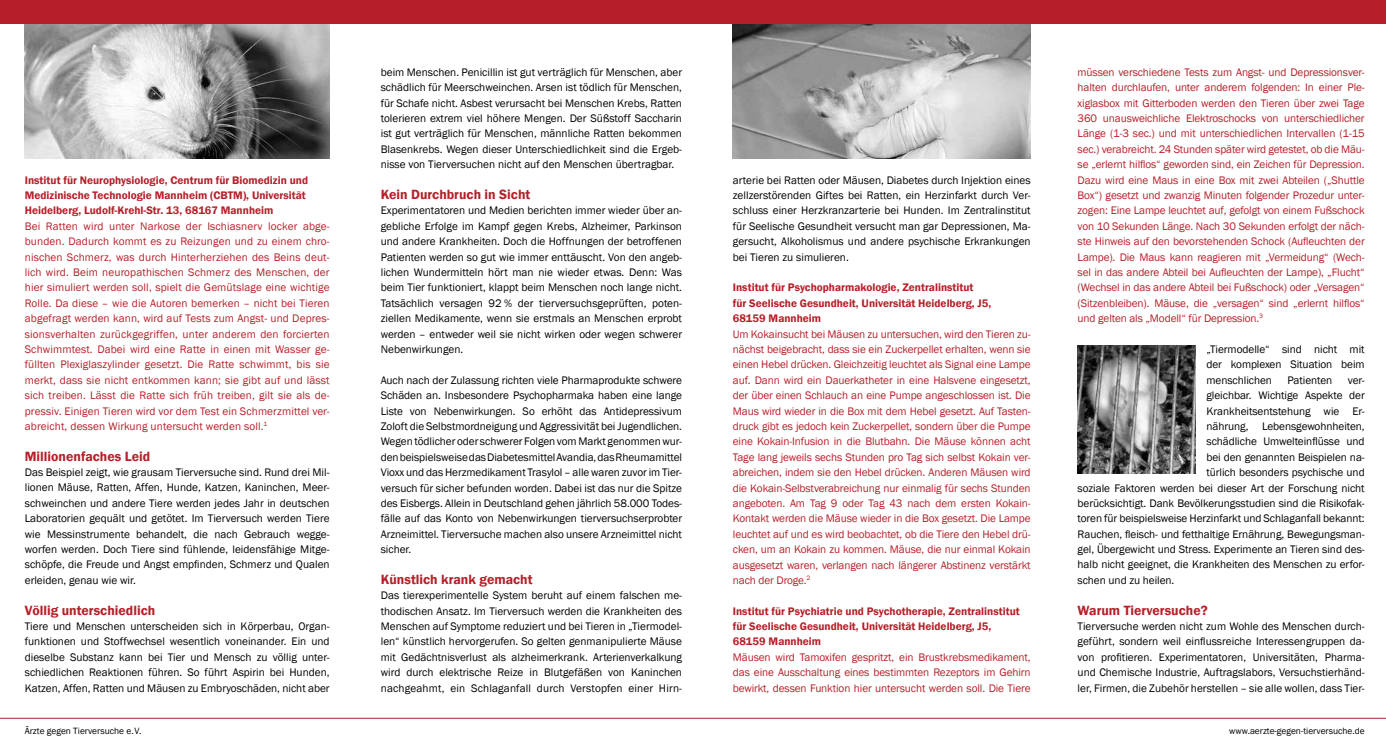
<style>
.page{position:relative;width:1386px;height:745px;background:#fff}
.page>*{position:absolute;margin:0;border:0;box-sizing:border-box;transform-origin:0 0}
.t1{font:600 13.75px "Franklin Gothic";color:#b61f29}
.t2{font:11.25px/15.4px "Franklin Gothic";letter-spacing:-.005em;color:#000;text-align:justify}
.t3{font:11.25px/15.4px "Franklin Gothic";letter-spacing:-.01em;color:#b61f29;text-align:justify}
.t4{font:600 11.25px/15.4px "Franklin Gothic";color:#b61f29}
.t5{font:9.38px "Franklin Gothic";color:#000}
</style>
<div class="page">
<img style="left:1077px;top:345px;width:118px;height:128px">
<img style="left:733px;top:24px;width:297px;height:134px">
<img style="left:25px;top:24px;width:305px;height:134px">
<hr style="left:0;top:717px;width:1385px;height:1px;background:#b61f29">
<div style="left:0;top:0;width:1385px;height:24px;background:#b61f29"></div>
<p class="t4" style="left:25px;top:172px;width:285px">Institut für Neurophysiologie, Centrum für Biomedizin und<br>Medizinische Technologie Mannheim (CBTM), Universität<br>Heidelberg, Ludolf-Krehl-Str. 13, 68167 Mannheim</p>
<p class="t3" style="left:25px;top:218px;width:306px">Bei Ratten wird unter Narkose der Ischiasnerv locker abge&shy;bunden. Dadurch kommt es zu Reizungen und zu einem chro&shy;nischen Schmerz, was durch Hinterherziehen des Beins deut&shy;lich wird. Beim neuropathischen Schmerz des Menschen, der hier simuliert werden soll, spielt die Gemütslage eine wichtige Rolle. Da diese – wie die Autoren bemerken – nicht bei Tieren abgefragt werden kann, wird auf Tests zum Angst- und Depres&shy;sionsverhalten zurückgegriffen, unter anderem den forcierten Schwimmtest. Dabei wird eine Ratte in einen mit Wasser ge&shy;füllten Plexiglaszylinder gesetzt. Die Ratte schwimmt, bis sie merkt, dass sie nicht entkommen kann; sie gibt auf und lässt sich treiben. Lässt die Ratte sich früh treiben, gilt sie als de&shy;pressiv. Einigen Tieren wird vor dem Test ein Schmerzmittel ver&shy;abreicht, dessen Wirkung untersucht werden soll.<sup>1</sup></p>
<p class="t1" style="left:25px;top:447px;width:127px">Millionenfaches Leid</p>
<p class="t2" style="left:25px;top:464px;width:306px">Das Beispiel zeigt, wie grausam Tierversuche sind. Rund drei Mil&shy;lionen Mäuse, Ratten, Affen, Hunde, Katzen, Kaninchen, Meer&shy;schweinchen und andere Tiere werden jedes Jahr in deutschen Laboratorien gequält und getötet. Im Tierversuch werden Tiere wie Messinstrumente behandelt, die nach Gebrauch wegge&shy;worfen werden. Doch Tiere sind fühlende, leidensfähige Mitge&shy;schöpfe, die Freude und Angst empfinden, Schmerz und Qualen erleiden, genau wie wir.</p>
<p class="t1" style="left:25px;top:601px;width:132px">Völlig unterschiedlich</p>
<p class="t2" style="left:25px;top:618px;width:306px">Tiere und Menschen unterscheiden sich in Körperbau, Organ&shy;funktionen und Stoffwechsel wesentlich voneinander. Ein und dieselbe Substanz kann bei Tier und Mensch zu völlig unter&shy;schiedlichen Reaktionen führen. So führt Aspirin bei Hunden, Katzen, Affen, Ratten und Mäusen zu Embryoschäden, nicht aber</p>
<p class="t2" style="left:381px;top:65px;width:303px">beim Menschen. Penicillin ist gut verträglich für Menschen, aber schädlich für Meerschweinchen. Arsen ist tödlich für Menschen, für Schafe nicht. Asbest verursacht bei Menschen Krebs, Ratten tolerieren extrem viel höhere Mengen. Der Süßstoff Saccharin ist gut verträglich für Menschen, männliche Ratten bekommen Blasenkrebs. Wegen dieser Unterschiedlichkeit sind die Ergeb&shy;nisse von Tierversuchen nicht auf den Menschen übertragbar.</p>
<p class="t1" style="left:381px;top:186px;width:151px">Kein Durchbruch in Sicht</p>
<p class="t2" style="left:381px;top:203px;width:303px">Experimentatoren und Medien berichten immer wieder über an&shy;gebliche Erfolge im Kampf gegen Krebs, Alzheimer, Parkinson und andere Krankheiten. Doch die Hoffnungen der betroffenen Patienten werden so gut wie immer enttäuscht. Von den angeb&shy;lichen Wundermitteln hört man nie wieder etwas. Denn: Was beim Tier funktioniert, klappt beim Menschen noch lange nicht.<br>Tatsächlich versagen 92 % der tierversuchsgeprüften, poten&shy;ziellen Medikamente, wenn sie erstmals an Menschen erprobt werden – entweder weil sie nicht wirken oder wegen schwerer Nebenwirkungen.</p>
<p class="t2" style="left:381px;top:372px;width:303px">Auch nach der Zulassung richten viele Pharmaprodukte schwere Schäden an. Insbesondere Psychopharmaka haben eine lange Liste von Nebenwirkungen. So erhöht das Antidepressivum Zoloft die Selbstmordneigung und Aggressivität bei Jugendlichen.<br>Wegen tödlicher oder schwerer Folgen vom Markt genommen wur&shy;den beispielsweise das Diabetesmittel Avandia, das Rheumamittel Vioxx und das Herzmedikament Trasylol – alle waren zuvor im Tier&shy;versuch für sicher befunden worden. Dabei ist das nur die Spitze des Eisbergs. Allein in Deutschland gehen jährlich 58.000 Todes&shy;fälle auf das Konto von Nebenwirkungen tierversuchserprobter Arzneimittel. Tierversuche machen also unsere Arzneimittel nicht sicher.</p>
<p class="t1" style="left:381px;top:570px;width:153px">Künstlich krank gemacht</p>
<p class="t2" style="left:381px;top:587px;width:303px">Das tierexperimentelle System beruht auf einem falschen me&shy;thodischen Ansatz. Im Tierversuch werden die Krankheiten des Menschen auf Symptome reduziert und bei Tieren in „Tiermodel&shy;len“ künstlich hervorgerufen. So gelten genmanipulierte Mäuse mit Gedächtnisverlust als alzheimerkrank. Arterienverkalkung wird durch elektrische Reize in Blutgefäßen von Kaninchen nachgeahmt, ein Schlaganfall durch Verstopfen einer Hirn-</p>
<p class="t2" style="left:733px;top:172px;width:299px">arterie bei Ratten oder Mäusen, Diabetes durch Injektion eines zellzerstörenden Giftes bei Ratten, ein Herzinfarkt durch Ver&shy;schluss einer Herzkranzarterie bei Hunden. Im Zentralinstitut für Seelische Gesundheit versucht man gar Depressionen, Ma&shy;gersucht, Alkoholismus und andere psychische Erkrankungen bei Tieren zu simulieren.</p>
<p class="t4" style="left:733px;top:280px;width:260px">Institut für Psychopharmakologie, Zentralinstitut<br>für Seelische Gesundheit, Universität Heidelberg, J5,<br>68159 Mannheim</p>
<p class="t3" style="left:733px;top:326px;width:299px">Um Kokainsucht bei Mäusen zu untersuchen, wird den Tieren zu&shy;nächst beigebracht, dass sie ein Zuckerpellet erhalten, wenn sie einen Hebel drücken. Gleichzeitig leuchtet als Signal eine Lampe auf. Dann wird ein Dauerkatheter in eine Halsvene eingesetzt, der über einen Schlauch an eine Pumpe angeschlossen ist. Die Maus wird wieder in die Box mit dem Hebel gesetzt. Auf Tasten&shy;druck gibt es jedoch kein Zuckerpellet, sondern über die Pumpe eine Kokain-Infusion in die Blutbahn. Die Mäuse können acht Tage lang jeweils sechs Stunden pro Tag sich selbst Kokain ver&shy;abreichen, indem sie den Hebel drücken. Anderen Mäusen wird die Kokain-Selbstverabreichung nur einmalig für sechs Stunden angeboten. Am Tag 9 oder Tag 43 nach dem ersten Kokain-Kontakt werden die Mäuse wieder in die Box gesetzt. Die Lampe leuchtet auf und es wird beobachtet, ob die Tiere den Hebel drü&shy;cken, um an Kokain zu kommen. Mäuse, die nur einmal Kokain ausgesetzt waren, verlangen nach längerer Abstinenz verstärkt nach der Droge.<sup>2</sup></p>
<p class="t4" style="left:733px;top:603px;width:288px">Institut für Psychiatrie und Psychotherapie, Zentralinstitut für Seelische Gesundheit, Universität Heidelberg, J5,<br>68159 Mannheim</p>
<p class="t3" style="left:733px;top:649px;width:299px">Mäusen wird Tamoxifen gespritzt, ein Brustkrebsmedikament, das eine Ausschaltung eines bestimmten Rezeptors im Gehirn bewirkt, dessen Funktion hier untersucht werden soll. Die Tiere</p>
<p class="t3" style="left:1077px;top:65px;width:289px">müssen verschiedene Tests zum Angst- und Depressionsver&shy;halten durchlaufen, unter anderem folgenden: In einer Ple&shy;xiglasbox mit Gitterboden werden den Tieren über zwei Tage 360 unausweichliche Elektroschocks von unterschiedlicher Länge (1-3 sec.) und mit unterschiedlichen Intervallen (1-15 sec.) verabreicht. 24 Stunden später wird getestet, ob die Mäu&shy;se „erlernt hilflos“ geworden sind, ein Zeichen für Depression.<br>Dazu wird eine Maus in eine Box mit zwei Abteilen („Shuttle Box“) gesetzt und zwanzig Minuten folgender Prozedur unter&shy;zogen: Eine Lampe leuchtet auf, gefolgt von einem Fußschock von 10 Sekunden Länge. Nach 30 Sekunden erfolgt der näch&shy;ste Hinweis auf den bevorstehenden Schock (Aufleuchten der Lampe). Die Maus kann reagieren mit „Vermeidung“ (Wech&shy;sel in das andere Abteil bei Aufleuchten der Lampe), „Flucht“ (Wechsel in das andere Abteil bei Fußschock) oder „Versagen“ (Sitzenbleiben). Mäuse, die „versagen“ sind „erlernt hilflos“ und gelten als „Modell“ für Depression.<sup>3</sup></p>
<p class="t2" style="left:1206px;top:341px;width:160px">„Tiermodelle“ sind nicht mit der komplexen Situation beim menschlichen</p>
<p class="t2" style="left:1287px;top:372px;width:46px">Patienten</p>
<p class="t2" style="left:1347px;top:372px;width:18px">ver-</p>
<p class="t2" style="left:1206px;top:387px;width:160px">gleichbar. Wichtige Aspekte der</p>
<p class="t2" style="left:1206px;top:403px;width:160px">Krankheitsentstehung wie Er-</p>
<p class="t2" style="left:1206px;top:418px;width:160px">nährung, Lebensgewohnheiten,</p>
<p class="t2" style="left:1206px;top:434px;width:160px">schädliche Umwelteinflüsse und</p>
<p class="t2" style="left:1206px;top:449px;width:160px">bei den genannten Beispielen na-</p>
<p class="t2" style="left:1206px;top:464px;width:160px">türlich besonders psychische und</p>
<p class="t2" style="left:1077px;top:480px;width:289px">soziale Faktoren werden bei dieser Art der Forschung nicht</p>
<p class="t2" style="left:1077px;top:495px;width:289px">berücksichtigt. Dank Bevölkerungsstudien sind die Risikofak-</p>
<p class="t2" style="left:1077px;top:510px;width:289px">toren für beispielsweise Herzinfarkt und Schlaganfall bekannt:</p>
<p class="t2" style="left:1077px;top:526px;width:289px">Rauchen, fleisch- und fetthaltige Ernährung, Bewegungsman-</p>
<p class="t2" style="left:1077px;top:541px;width:288px">gel, Übergewicht und Stress. Experimente an Tieren sind des-</p>
<p class="t2" style="left:1077px;top:557px;width:289px">halb nicht geeignet, die Krankheiten des Menschen zu erfor-</p>
<p class="t2" style="left:1077px;top:572px;width:98px">schen und zu heilen.</p>
<p class="t1" style="left:1077px;top:601px;width:132px">Warum Tierversuche?</p>
<p class="t2" style="left:1077px;top:618px;width:289px">Tierversuche werden nicht zum Wohle des Menschen durch&shy;geführt, sondern weil einflussreiche Interessengruppen da&shy;von profitieren. Experimentatoren, Universitäten, Pharma&shy;und Chemische Industrie, Auftragslabors, Versuchstierhänd&shy;ler, Firmen, die Zubehör herstellen – sie alle wollen, dass Tier-</p>
<p class="t5" style="left:25px;top:724px;width:118px">Ärzte gegen Tierversuche e.V.</p>
<p class="t5" style="left:1229px;top:724px;width:137px">www.aerzte-gegen-tierversuche.de</p>
</div>
